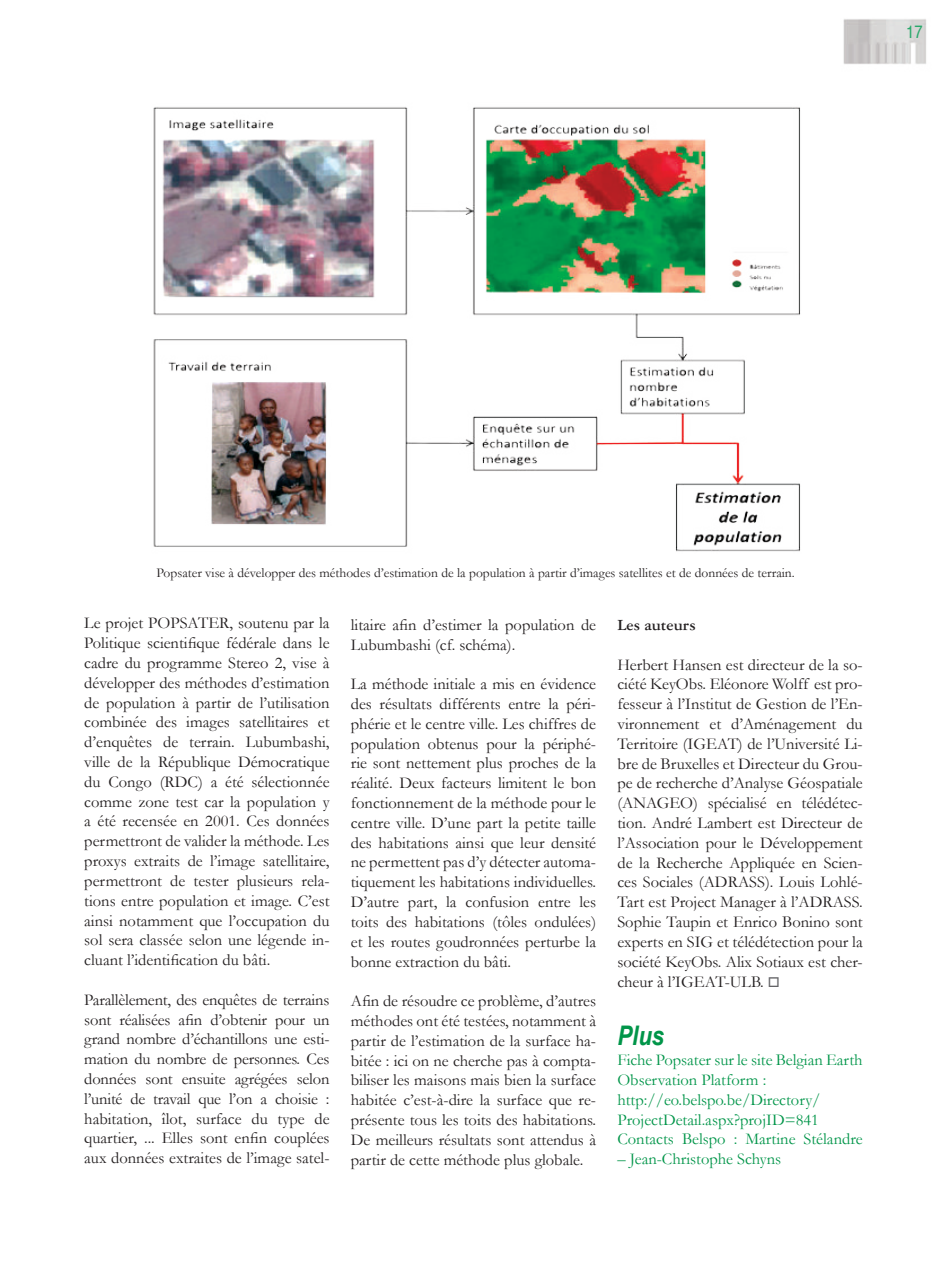
<style>
.page{position:relative;width:947px;height:1262px;background:#fff}
.page>*{position:absolute;margin:0;border:0;box-sizing:border-box;transform-origin:0 0}
.t1{font:italic 700 27px "Arial Narrow";color:#009549}
.t2{font:condensed 18px "Helvetica";color:#28a86a}
.t3{font:16.5px/19.8px "Garamond";color:#231f20;text-align:justify}
.t4{font:16.5px/19.8px "Garamond";color:#009549}
.t5{font:700 16.5px "Garamond Three";color:#231f20}
.t6{font:13.5px "Garamond";color:#231f20}
</style>
<div class="page">
<img style="left:153px;top:107px;width:648px;height:445px">
<img style="left:843px;top:19px;width:83px;height:45px">
<p class="t2" style="left:906px;top:21px;width:18px">17</p>
<p class="t6" style="left:157px;top:564px;width:639px">Popsater vise à développer des méthodes d’estimation de la population à partir d’images satellites et de données de terrain.</p>
<p class="t3" style="left:84px;top:613px;width:247px">Le projet POPSATER, soutenu par la Politique scientifique fédérale dans le cadre du programme Stereo 2, vise à développer des méthodes d’estimation de population à partir de l’utilisation combinée des images satellitaires et d’enquêtes de terrain. Lubumbashi, ville de la République Démocratique du Congo (RDC) a été sélectionnée comme zone test car la population y a été recensée en 2001. Ces données permettront de valider la méthode. Les proxys extraits de l’image satellitaire, permettront de tester plusieurs rela&shy;tions entre population et image. C’est ainsi notamment que l’occupation du sol sera classée selon une légende in&shy;cluant l’identification du bâti.</p>
<p class="t3" style="left:84px;top:989px;width:247px">Parallèlement, des enquêtes de terrains sont réalisées afin d’obtenir pour un grand nombre d’échantillons une esti&shy;mation du nombre de personnes. Ces données sont ensuite agrégées selon l’unité de travail que l’on a choisie : habitation, îlot, surface du type de quartier, ... Elles sont enfin couplées aux données extraites de l’image satel-</p>
<p class="t3" style="left:351px;top:614px;width:247px">litaire afin d’estimer la population de<br>Lubumbashi (cf. schéma).</p>
<p class="t3" style="left:351px;top:673px;width:247px">La méthode initiale a mis en évidence des résultats différents entre la péri&shy;phérie et le centre ville. Les chiffres de population obtenus pour la périphé&shy;rie sont nettement plus proches de la réalité. Deux facteurs limitent le bon fonctionnement de la méthode pour le centre ville. D’une part la petite taille des habitations ainsi que leur densité ne permettent pas d’y détecter automa&shy;tiquement les habitations individuelles.<br>D’autre part, la confusion entre les toits des habitations (tôles ondulées) et les routes goudronnées perturbe la bonne extraction du bâti.</p>
<p class="t3" style="left:351px;top:990px;width:247px">Afin de résoudre ce problème, d’autres méthodes ont été testées, notamment à partir de l’estimation de la surface ha&shy;bitée : ici on ne cherche pas à compta&shy;biliser les maisons mais bien la surface habitée c’est-à-dire la surface que re&shy;présente tous les toits des habitations.<br>De meilleurs résultats sont attendus à partir de cette méthode plus globale.</p>
<p class="t5" style="left:617px;top:615px;width:80px">Les auteurs</p>
<p class="t3" style="left:617px;top:654px;width:247px">Herbert Hansen est directeur de la so&shy;ciété KeyObs. Eléonore Wolff est pro&shy;fesseur à l’Institut de Gestion de l’En&shy;vironnement et d’Aménagement du Territoire (IGEAT) de l’Université Li&shy;bre de Bruxelles et Directeur du Grou&shy;pe de recherche d’Analyse Géospatiale (ANAGEO) spécialisé en télédétec&shy;tion. André Lambert est Directeur de l’Association pour le Développement de la Recherche Appliquée en Scien&shy;ces Sociales (ADRASS). Louis Lohlé-Tart est Project Manager à l’ADRASS.<br>Sophie Taupin et Enrico Bonino sont experts en SIG et télédétection pour la société KeyObs. Alix Sotiaux est cher&shy;cheur à l’IGEAT-ULB.</p>
<h1 class="t1" style="left:617px;top:1020px;width:48px">Plus</h1>
<p class="t4" style="left:617px;top:1049px;width:247px">Fiche Popsater sur le site Belgian Earth Observation Platform : http://eo.belspo.be/Directory/ ProjectDetail.aspx?projID=841<br>Contacts Belspo : Martine Stélandre</p>
<p class="t4" style="left:617px;top:1148px;width:165px">– Jean-Christophe Schyns</p>
</div>
